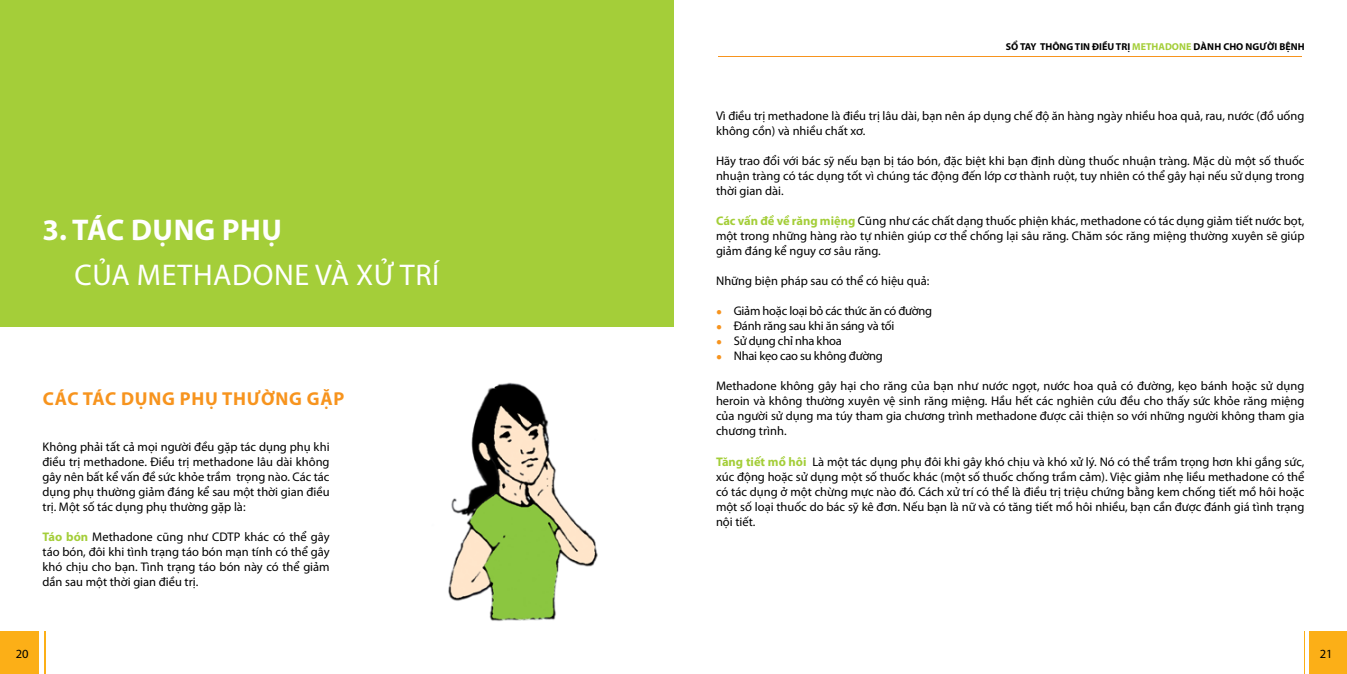
<style>
.page{position:relative;width:1347px;height:674px;background:#fff}
.page>*{position:absolute;margin:0;border:0;box-sizing:border-box;transform-origin:0 0}
.t1{font:30px "Myriad Pro";color:#fff}
.t2{font:700 30px "Myriad Pro";letter-spacing:.12em;color:#fff}
.t3{font:700 18.75px "Myriad Pro";letter-spacing:.05em;color:#f7941e}
.t4{font:12.5px/15px "Myriad Pro";color:#000;text-align:justify}
.t5{font:12.5px "Myriad Pro";letter-spacing:-.02em;color:#000}
.t6{font:700 10px "Myriad Pro";color:#000}
.s1{font-weight:700;color:#a4ce39}
.s2{color:#a4ce39}
.s3{font-family:"Times New Roman";font-size:10px;color:#f7941e}
</style>
<div class="page">
<div style="left:1309px;top:631px;width:37px;height:42px;background:#fcaf17"></div>
<hr style="left:1303px;top:631px;width:1px;height:42px;background:#fcaf17">
<div style="left:0;top:631px;width:38px;height:42px;background:#fcaf17"></div>
<hr style="left:44px;top:631px;width:1px;height:42px;background:#fcaf17">
<hr style="left:718px;top:56px;width:584px;height:1px;background:#f7941e">
<div style="left:0;top:0;width:673px;height:326px;background:#a4ce39"></div>
<img style="left:448px;top:382px;width:150px;height:239px">
<h1 class="t2" style="left:43px;top:210px;width:241px">3. tác dụng phụ</h1>
<h1 class="t1" style="left:75px;top:256px;width:107px">của Methadone</h1>
<h1 class="t1" style="left:315px;top:256px;width:126px">và xử trí</h1>
<h2 class="t3" style="left:43px;top:386px;width:301px">Các tác dụng ph ụ th ường gặp</h2>
<p class="t4" style="left:43px;top:438px;width:289px">Không phải tất cả mọi người đều gặp tác dụng phụ khi điều trị methadone. Điều trị methadone lâu dài không gây nên bất kể vấn đề sức khỏe trầm trọng nào. Các tác dụng phụ thường giảm đáng kể sau một thời gian điều trị. Một số tác dụng phụ thường gặp là:</p>
<p class="t4" style="left:43px;top:528px;width:289px"><span class="s1">Táo bón</span> Methadone cũng như CDTP khác có thể gây táo bón, đôi khi tình trạng táo bón mạn tính có thể gây khó chịu cho bạn. Tình trạng táo bón này có thể giảm dần sau một thời gian điều trị.</p>
<p class="t6" style="left:1005px;top:40px;width:300px">SỔ TAY THÔNG TIN ĐIỀU TRỊ <span class="s2">METHADONE</span> DÀNH CHO ng ười BỆNH</p>
<p class="t4" style="left:716px;top:108px;width:590px">Vì điều trị methadone là điều trị lâu dài, bạn nên áp dụng chế độ ăn hàng ngày nhiều hoa quả, rau, nước (đồ uống không cồn) và nhiều chất xơ.</p>
<p class="t4" style="left:716px;top:153px;width:590px">Hãy trao đổi với bác sỹ nếu bạn bị táo bón, đặc biệt khi bạn định dùng thuốc nhuận tràng. Mặc dù một số thuốc nhuận tràng có tác dụng tốt vì chúng tác động đến lớp cơ thành ruột, tuy nhiên có thể gây hại nếu sử dụng trong thời gian dài.</p>
<p class="t4" style="left:716px;top:213px;width:590px"><span class="s1">Các vấn đề về răng miệng</span> Cũng như các chất dạng thuốc phiện khác, methadone có tác dụng giảm tiết nước bọt, một trong những hàng rào tự nhiên giúp cơ thể chống lại sâu răng. Chăm sóc răng miệng thường xuyên sẽ giúp giảm đáng kể nguy cơ sâu răng.</p>
<p class="t4" style="left:716px;top:273px;width:215px">Những biện pháp sau có thể có hiệu quả:</p>
<p class="t5" style="left:716px;top:303px;width:218px"><span class="s3">●</span> Giảm hoặc loại bỏ các thức ăn có đường</p>
<p class="t5" style="left:716px;top:318px;width:180px"><span class="s3">●</span> Đánh răng sau khi ăn sáng và tối</p>
<p class="t5" style="left:716px;top:333px;width:127px"><span class="s3">●</span> Sử dụng chỉ nha khoa</p>
<p class="t5" style="left:716px;top:348px;width:168px"><span class="s3">●</span> Nhai kẹo cao su không đường</p>
<p class="t4" style="left:716px;top:378px;width:590px">Methadone không gây hại cho răng của bạn như nước ngọt, nước hoa quả có đường, kẹo bánh hoặc sử dụng heroin và không thường xuyên vệ sinh răng miệng. Hầu hết các nghiên cứu đều cho thấy sức khỏe răng miệng của người sử dụng ma túy tham gia chương trình methadone được cải thiện so với những người không tham gia chương trình.</p>
<p class="t4" style="left:716px;top:453px;width:590px"><span class="s1">Tăng tiết mồ hôi</span> Là một tác dụng phụ đôi khi gây khó chịu và khó xử lý. Nó có thể trầm trọng hơn khi gắng sức, xúc động hoặc sử dụng một số thuốc khác (một số thuốc chống trầm cảm). Việc giảm nhẹ liều methadone có thể có tác dụng ở một chừng mực nào đó. Cách xử trí có thể là điều trị triệu chứng bằng kem chống tiết mồ hôi hoặc một số loại thuốc do bác sỹ kê đơn. Nếu bạn là nữ và có tăng tiết mồ hôi nhiều, bạn cần được đánh giá tình trạng nội tiết.</p>
<p class="t4" style="left:16px;top:645px;width:14px">20</p>
<p class="t4" style="left:1319px;top:646px;width:14px">21</p>
</div>
